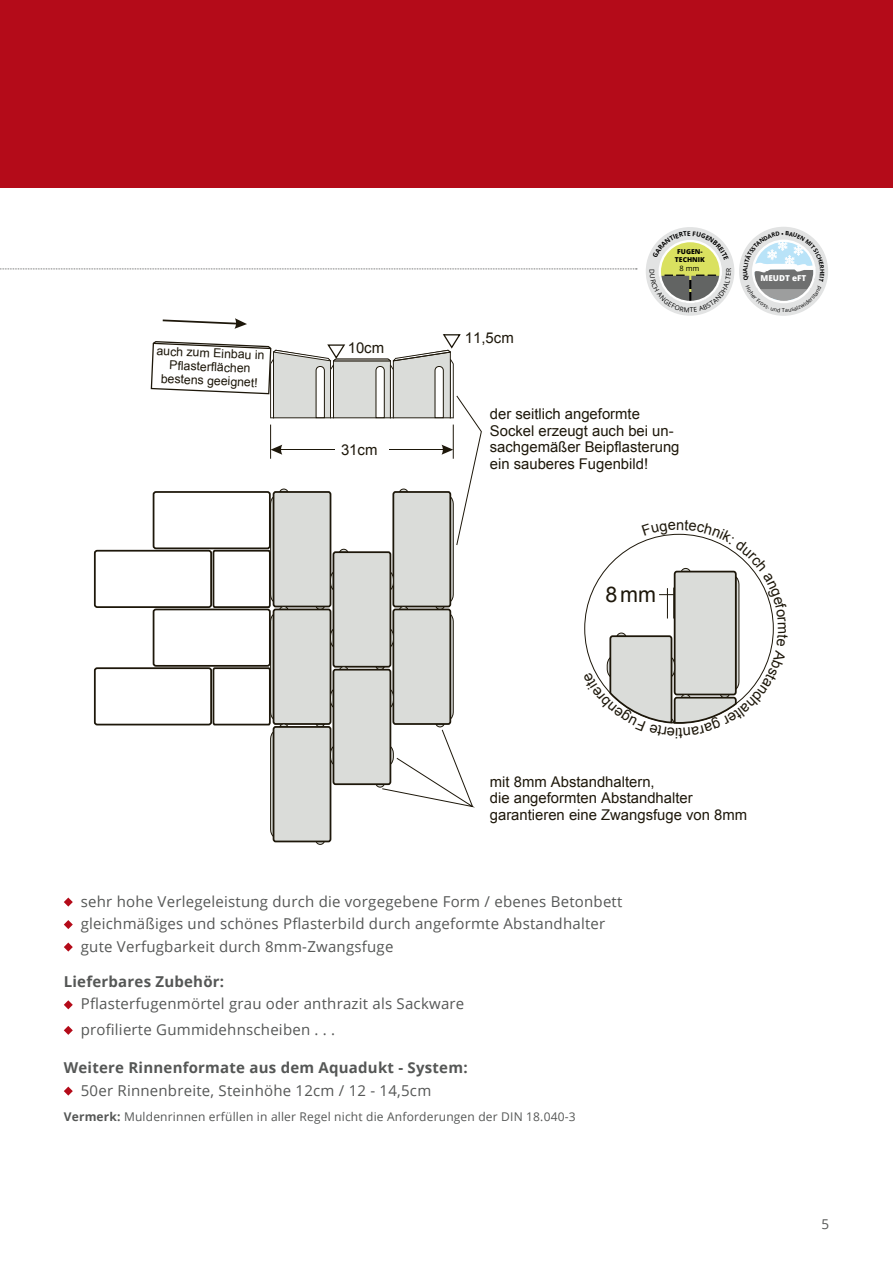
<style>
.page{position:relative;width:893px;height:1263px;background:#fff}
.page>*{position:absolute;margin:0;border:0;box-sizing:border-box;transform-origin:0 0}
.t1{font:21.6px "Arial";color:#1d170a}
.t2{font:15px/22.5px "Open Sans";letter-spacing:.015em;color:#555756}
.t3{font:700 15px "Open Sans";letter-spacing:.015em;color:#555756}
.t4{font:14.85px/16.5px "Arial";color:#1d170a}
.t5{font:13.5px "Open Sans";color:#555756}
.t6{font:12.3px/13.6px "Arial";color:#1d170a;text-align:center}
.t7{font:12px "Open Sans";letter-spacing:.015em;color:#555756}
.t8{font:800 8.1px "Open Sans";color:#fff}
.t9{font:7.5px "Open Sans";color:#000}
.t10{font:800 6.75px/7.8px "Open Sans";color:#000;text-align:center}
.s1{font-weight:700}
</style>
<div class="page">
<div style="left:0;top:0;width:893px;height:187px;background:#b40b19"></div>
<svg style="left:0;top:269px;width:637px;height:1px"></svg>
<div style="left:739px;top:227px;width:89px;height:89px;background:#e2e3e3;border-radius:50%"></div>
<svg style="left:64px;top:897px;width:9px;height:9px"></svg>
<svg style="left:64px;top:920px;width:9px;height:9px"></svg>
<svg style="left:64px;top:942px;width:9px;height:9px"></svg>
<svg style="left:64px;top:1000px;width:9px;height:9px"></svg>
<svg style="left:64px;top:1026px;width:9px;height:9px"></svg>
<svg style="left:64px;top:1086px;width:9px;height:9px"></svg>
<div style="left:94px;top:550px;width:118px;height:58px;border:2px solid #1d170a;border-radius:2px"></div>
<div style="left:94px;top:667px;width:118px;height:58px;border:2px solid #1d170a;border-radius:2px"></div>
<svg style="left:150px;top:318px;width:332px;height:527px"></svg>
<div style="left:646px;top:227px;width:88px;height:89px;background:#e2e3e3;border-radius:50%"></div>
<div style="left:660px;top:240px;width:61px;height:61px;background:#dae160;border-radius:50%"></div>
<svg style="left:743px;top:231px;width:81px;height:81px"></svg>
<svg style="left:584px;top:533px;width:190px;height:191px"></svg>
<svg style="left:653px;top:231px;width:76px;height:29px"></svg>
<svg style="left:650px;top:268px;width:81px;height:42px"></svg>
<p class="t6" style="left:157px;top:344px;width:109px;rotate:2deg">auch zum Einbau in<br>Pflasterflächen bestens geeignet!</p>
<p class="t4" style="left:348px;top:340px;width:38px">10cm</p>
<p class="t4" style="left:341px;top:441px;width:38px">31cm</p>
<p class="t10" style="left:675px;top:247px;width:31px">FUGEN-<br>TECHNIK</p>
<p class="t4" style="left:465px;top:330px;width:50px">11,5cm</p>
<p class="t9" style="left:679px;top:263px;width:22px">8 mm</p>
<p class="t4" style="left:490px;top:406px;width:191px">der seitlich angeformte<br>Sockel erzeugt auch bei un&shy;sachgemäßer Beipflasterung ein sauberes Fugenbild!</p>
<h1 class="t1" style="left:605px;top:580px;width:52px">8mm</h1>
<p class="t8" style="left:761px;top:272px;width:47px">MEUDT eFT</p>
<p class="t4" style="left:490px;top:773px;width:259px">mit 8mm Abstandhaltern,<br>die angeformten Abstandhalter garantieren eine Zwangsfuge von 8mm</p>
<p class="t2" style="left:81px;top:889px;width:543px">sehr hohe Verlegeleistung durch die vorgegebene Form / ebenes Betonbett gleichmäßiges und schönes Pflasterbild durch angeformte Abstandhalter gute Verfugbarkeit durch 8mm-Zwangsfuge</p>
<p class="t3" style="left:64px;top:971px;width:162px">Lieferbares Zubehör:</p>
<p class="t2" style="left:81px;top:991px;width:385px;line-height:25.5px">Pflasterfugenmörtel grau oder anthrazit als Sackware profilierte Gummidehnscheiben . . .</p>
<p class="t3" style="left:64px;top:1057px;width:405px">Weitere Rinnenformate aus dem Aquadukt - System:</p>
<p class="t2" style="left:81px;top:1078px;width:352px">50er Rinnenbreite, Steinhöhe 12cm / 12 - 14,5cm</p>
<p class="t7" style="left:64px;top:1108px;width:513px"><span class="s1">Vermerk:</span> Muldenrinnen erfüllen in aller Regel nicht die Anforderungen der DIN 18.040-3</p>
<p class="t5" style="left:821px;top:1215px;width:9px">5</p>
</div>
